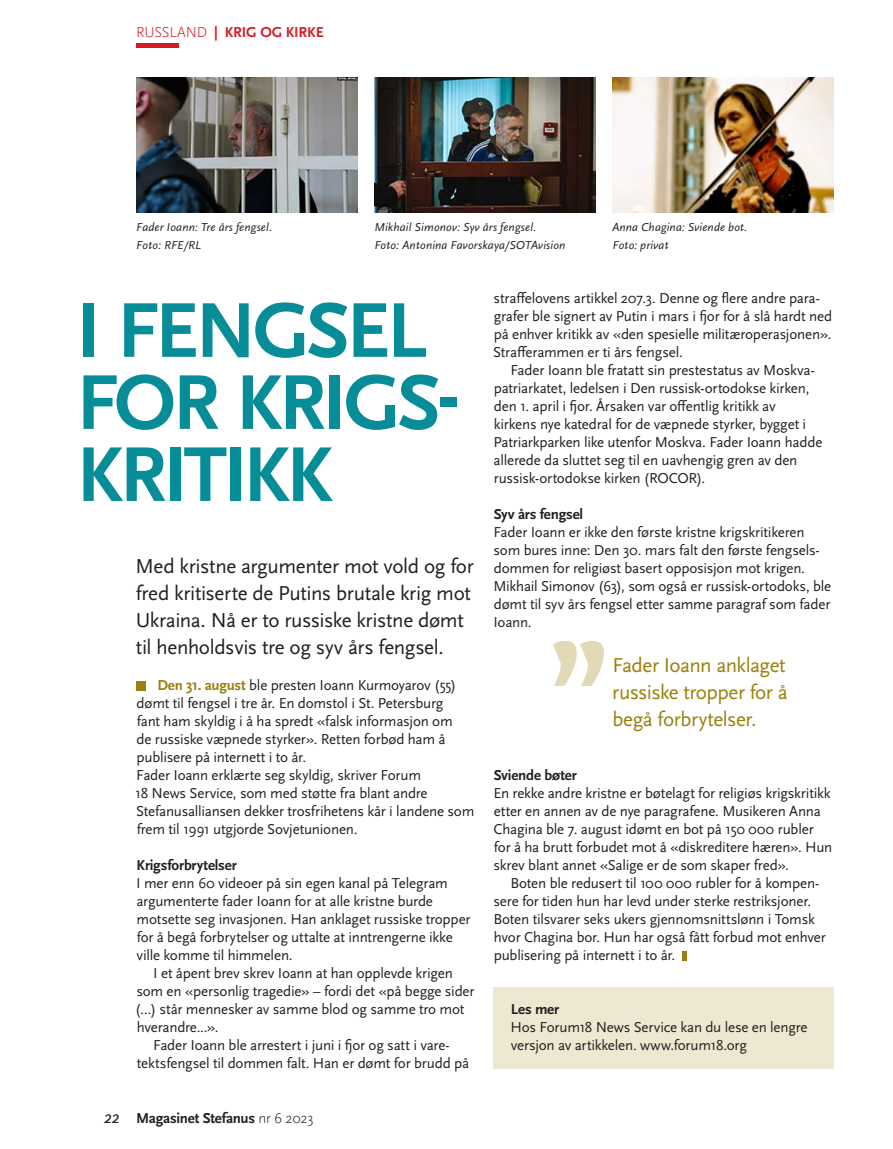
<style>
.page{position:relative;width:893px;height:1149px;background:#fff}
.page>*{position:absolute;margin:0;border:0;box-sizing:border-box;transform-origin:0 0}
.tittel2_45_42{font:700 81px/72px "Scala Sans OT";letter-spacing:-.045em;color:#078d98}
.ingress{font:21px/27px "Scala Sans OT";letter-spacing:-.015em;color:#231f20}
.Utdrag{font:21px/27px "Scala Sans OT";letter-spacing:-.025em;color:#9b800d;text-align:justify}
.brødtekst{font:15px/18px "Scala Sans OT";letter-spacing:-.015em;color:#231f20}
.Brødtekst_med_innrykk{font:15px/18px "Scala Sans OT";letter-spacing:-.015em;color:#231f20}
.mellomtittel{font:700 15px "Scala Sans OT";letter-spacing:-.015em;color:#231f20}
.topptekster{font:700 15px "Scala Sans OT";letter-spacing:-.01em;color:#d51c25}
.bildetekst{font:italic 12px "Scala Sans OT";letter-spacing:.015em;color:#231f20}
.s1{font-weight:300}
.s2{font-weight:700;color:#9b800d}
.s3{font-weight:400;font-style:italic;font-size:18px}
</style>
<div class="page">
<hr style="left:136px;top:43px;width:43px;height:4px;background:#d51c25">
<div style="left:136px;top:681px;width:9px;height:9px;background:#9b800d"></div>
<div style="left:682px;top:951px;width:5px;height:9px;background:#9b800d"></div>
<svg style="left:553px;top:641px;width:51px;height:44px"></svg>
<div style="left:493px;top:987px;width:340px;height:81px;background:#eee7d1"></div>
<img style="left:136px;top:78px;width:221px;height:135px">
<img style="left:374px;top:78px;width:221px;height:135px">
<img style="left:612px;top:78px;width:221px;height:135px">
<p class="topptekster" style="left:136px;top:23px;width:189px"><span class="s1">RUSSLAND</span> | KRIG OG KIRKE</p>
<p class="bildetekst" style="left:136px;top:220px;width:137px">Fader Ioann: Tre års fengsel.</p>
<p class="bildetekst" style="left:136px;top:238px;width:66px">Foto: RFE/RL</p>
<p class="bildetekst" style="left:374px;top:220px;width:163px">Mikhail Simonov: Syv års fengsel.</p>
<p class="bildetekst" style="left:374px;top:238px;width:193px">Foto: Antonina Favorskaya/SOTAvision</p>
<p class="bildetekst" style="left:612px;top:220px;width:137px">Anna Chagina: Sviende bot.</p>
<p class="bildetekst" style="left:612px;top:238px;width:58px">Foto: privat</p>
<p class="tittel2_45_42" style="left:76px;top:295px;width:385px">I FENGSEL<br>FOR KRIGS-<br>KRITIKK</p>
<p class="ingress" style="left:136px;top:553px;width:340px">Med kristne argumenter mot vold og for fred kritiserte de Putins brutale krig mot Ukraina. Nå er to russiske kristne dømt til henholdsvis tre og syv års fengsel.</p>
<p class="brødtekst" style="left:137px;top:676px;width:321px;text-indent:21px"><span class="s2">Den 31. august</span> ble presten Ioann Kurmoyarov (55) dømt til fengsel i tre år. En domstol i St. Petersburg fant ham skyldig i å ha spredt «falsk informasjon om de russiske væpnede styrker». Retten forbød ham å publisere på internett i to år.</p>
<p class="brødtekst" style="left:135px;top:766px;width:341px">Fader Ioann erklærte seg skyldig, skriver Forum<br>18 News Service, som med støtte fra blant andre Stefanusalliansen dekker trosfrihetens kår i landene som frem til 1991 utgjorde Sovjetunionen.</p>
<p class="mellomtittel" style="left:137px;top:856px;width:102px">Krigsforbrytelser</p>
<p class="brødtekst" style="left:136px;top:874px;width:336px">I mer enn 60 videoer på sin egen kanal på Telegram argumenterte fader Ioann for at alle kristne burde motsette seg invasjonen. Han anklaget russiske tropper for å begå forbrytelser og uttalte at inntrengerne ikke ville komme til himmelen.</p>
<p class="Brødtekst_med_innrykk" style="left:135px;top:964px;width:341px;text-indent:18px">I et åpent brev skrev Ioann at han opplevde krigen som en «personlig tragedie» – fordi det «på begge sider (…) står mennesker av samme blod og samme tro mot hverandre...».</p>
<p class="Brødtekst_med_innrykk" style="left:137px;top:1036px;width:334px;text-align:center">Fader Ioann ble arrestert i juni i fjor og satt i vare&shy;tektsfengsel til dommen falt. Han er dømt for brudd på</p>
<p class="mellomtittel" style="left:104px;top:1109px;width:211px"><span class="s3">22</span> Magasinet Stefanus <span class="s1">nr 6 2023</span></p>
<p class="Brødtekst_med_innrykk" style="left:493px;top:289px;width:340px">straffelovens artikkel 207.3. Denne og flere andre para&shy;grafer ble signert av Putin i mars i fjor for å slå hardt ned på enhver kritikk av «den spesielle militæroperasjonen».<br>Strafferammen er ti års fengsel.</p>
<p class="Brødtekst_med_innrykk" style="left:493px;top:361px;width:330px;text-indent:17px">Fader Ioann ble fratatt sin prestestatus av Moskva&shy;patriarkatet, ledelsen i Den russisk-ortodokse kirken, den 1. april i fjor. Årsaken var offentlig kritikk av<br>kirkens nye katedral for de væpnede styrker, bygget i Patriarkparken like utenfor Moskva. Fader Ioann hadde allerede da sluttet seg til en uavhengig gren av den russisk-ortodokse kirken (ROCOR).</p>
<p class="mellomtittel" style="left:494px;top:505px;width:91px">Syv års fengsel</p>
<p class="brødtekst" style="left:493px;top:523px;width:339px">Fader Ioann er ikke den første kristne krigskritikeren som bures inne: Den 30. mars falt den første fengsels&shy;dommen for religiøst basert opposisjon mot krigen.<br>Mikhail Simonov (63), som også er russisk-ortodoks, ble dømt til syv års fengsel etter samme paragraf som fader Ioann.</p>
<p class="Utdrag" style="left:612px;top:652px;width:177px">Fader Ioann anklaget russiske tropper for å begå forbrytelser.</p>
<p class="mellomtittel" style="left:494px;top:766px;width:85px">Sviende bøter</p>
<p class="brødtekst" style="left:493px;top:784px;width:340px">En rekke andre kristne er bøtelagt for religiøs krigskritikk etter en annen av de nye paragrafene. Musikeren Anna Chagina ble 7. august idømt en bot på 150 000 rubler for å ha brutt forbudet mot å «diskreditere hæren». Hun skrev blant annet «Salige er de som skaper fred».</p>
<p class="Brødtekst_med_innrykk" style="left:493px;top:874px;width:334px;text-indent:17px">Boten ble redusert til 100 000 rubler for å kompen&shy;sere for tiden hun har levd under sterke restriksjoner.<br>Boten tilsvarer seks ukers gjennomsnittslønn i Tomsk hvor Chagina bor. Hun har også fått forbud mot enhver publisering på internett i to år.</p>
<p class="mellomtittel" style="left:511px;top:1000px;width:50px">Les mer</p>
<p class="brødtekst" style="left:510px;top:1018px;width:299px">Hos Forum18 News Service kan du lese en lengre versjon av artikkelen. www.forum18.org</p>
</div>
